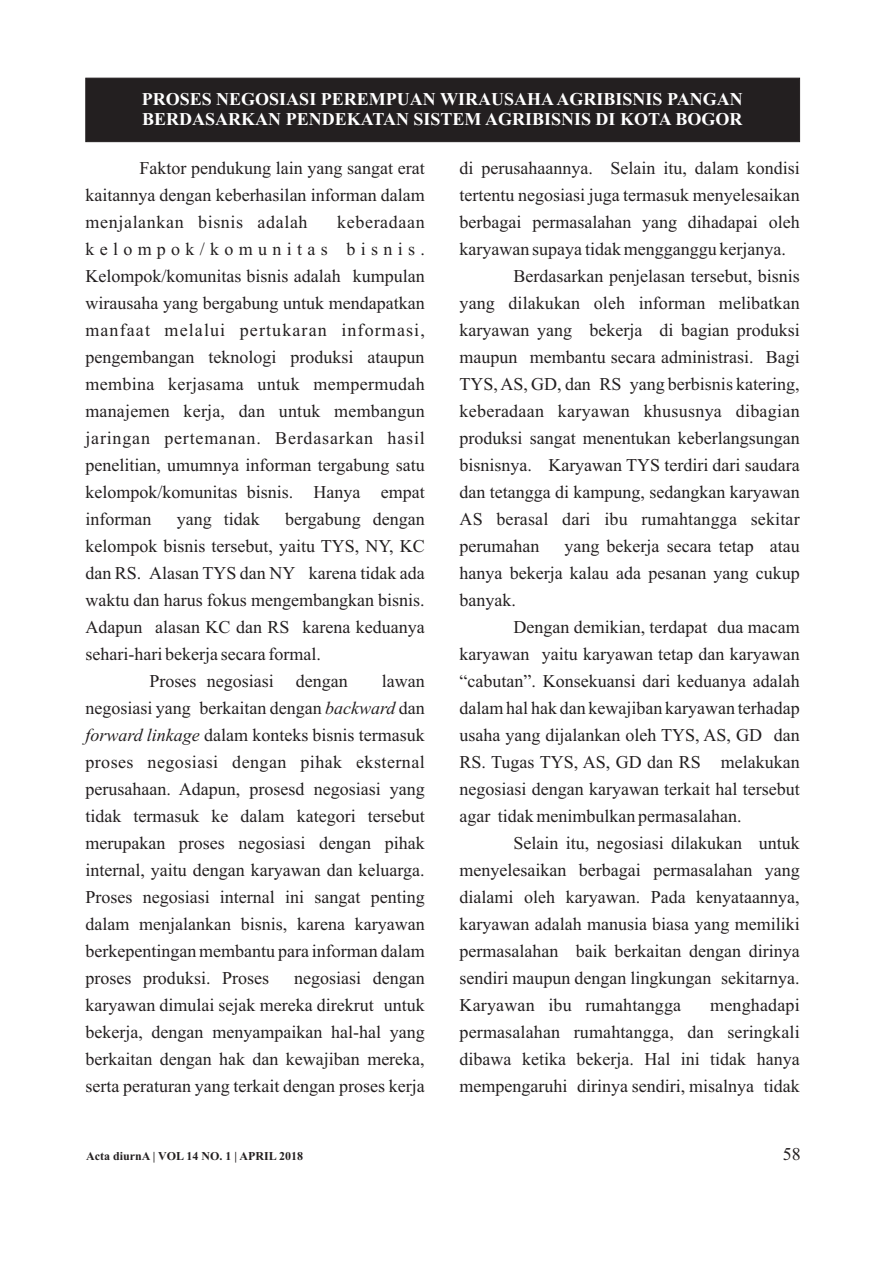
<style>
.page{position:relative;width:893px;height:1263px;background:#fff}
.page>*{position:absolute;margin:0;border:0;box-sizing:border-box;transform-origin:0 0}
.t1{font:18px/27px "Times New Roman";color:#231f20;text-align:justify}
.t2{font:700 18px/20px "Times New Roman";color:#fff}
.t3{font:700 12px "Times New Roman";color:#231f20}
.s1{font-style:italic}
</style>
<div class="page">
<div style="left:85px;top:77px;width:715px;height:65px;background:#231f20"></div>
<p class="t2" style="left:142px;top:91px;width:602px">PROSES NEGOSIASI PEREMPUAN WIRAUSAHAAGRIBISNIS PANGAN<br>BERDASARKAN PENDEKATAN SISTEM AGRIBISNIS DI KOTA BOGOR</p>
<p class="t1" style="left:85px;top:156px;width:341px;text-indent:54px">Faktor pendukung lain yang sangat erat kaitannya dengan keberhasilan informan dalam menjalankan bisnis adalah</p>
<p class="t1" style="left:85px;top:210px;width:341px;text-indent:252px">keberadaan kelompok/komunitas bisnis.<br>Kelompok/komunitas bisnis adalah kumpulan wirausaha yang bergabung untuk mendapatkan manfaat melalui pertukaran informasi, pengembangan teknologi produksi ataupun membina kerjasama untuk mempermudah manajemen kerja, dan untuk membangun jaringan pertemanan. Berdasarkan hasil penelitian, umumnya informan tergabung satu kelompok/komunitas bisnis. Hanya empat informan</p>
<p class="t1" style="left:177px;top:507px;width:84px">yang tidak</p>
<p class="t1" style="left:285px;top:507px;width:141px">bergabung dengan</p>
<p class="t1" style="left:85px;top:534px;width:341px">kelompok bisnis tersebut, yaitu TYS, NY, KC</p>
<p class="t1" style="left:85px;top:561px;width:341px">dan RS. Alasan TYS dan NY karena tidak ada</p>
<p class="t1" style="left:85px;top:588px;width:341px">waktu dan harus fokus mengembangkan bisnis.</p>
<p class="t1" style="left:85px;top:615px;width:341px">Adapun alasan KC dan RS karena keduanya</p>
<p class="t1" style="left:85px;top:642px;width:237px">sehari-hari bekerja secara formal.</p>
<p class="t1" style="left:150px;top:669px;width:200px">Proses negosiasi dengan</p>
<p class="t1" style="left:85px;top:669px;width:341px;text-indent:296px">lawan negosiasi yang berkaitan dengan <span class="s1">backward</span> dan <span class="s1">forward linkage</span> dalam konteks bisnis termasuk proses negosiasi dengan pihak eksternal perusahaan. Adapun, prosesd negosiasi yang tidak termasuk ke dalam kategori tersebut merupakan proses negosiasi dengan pihak internal, yaitu dengan karyawan dan keluarga.<br>Proses negosiasi internal ini sangat penting dalam menjalankan bisnis, karena karyawan berkepentingan membantu para informan dalam proses produksi. Proses</p>
<p class="t1" style="left:85px;top:966px;width:341px;text-indent:209px">negosiasi dengan karyawan dimulai sejak mereka direkrut untuk bekerja, dengan menyampaikan hal-hal yang berkaitan dengan hak dan kewajiban mereka, serta peraturan yang terkait dengan proses kerja</p>
<p class="t3" style="left:86px;top:1152px;width:218px">Acta diurnA | VOL 14 NO. 1 | APRIL 2018</p>
<p class="t1" style="left:460px;top:156px;width:342px">di perusahaannya. Selain itu, dalam kondisi</p>
<p class="t1" style="left:460px;top:183px;width:342px">tertentu negosiasi juga termasuk menyelesaikan</p>
<p class="t1" style="left:460px;top:210px;width:342px">berbagai permasalahan yang dihadapai oleh</p>
<p class="t1" style="left:460px;top:237px;width:328px">karyawan supaya tidak mengganggu kerjanya.</p>
<p class="t1" style="left:514px;top:264px;width:288px">Berdasarkan penjelasan tersebut, bisnis</p>
<p class="t1" style="left:460px;top:291px;width:342px">yang dilakukan oleh informan melibatkan</p>
<p class="t1" style="left:460px;top:318px;width:342px">karyawan yang bekerja di bagian produksi</p>
<p class="t1" style="left:460px;top:345px;width:342px">maupun membantu secara administrasi. Bagi</p>
<p class="t1" style="left:460px;top:372px;width:342px">TYS, AS, GD, dan RS yang berbisnis katering,</p>
<p class="t1" style="left:460px;top:399px;width:342px">keberadaan karyawan khususnya dibagian</p>
<p class="t1" style="left:460px;top:426px;width:342px">produksi sangat menentukan keberlangsungan</p>
<p class="t1" style="left:460px;top:453px;width:342px">bisnisnya. Karyawan TYS terdiri dari saudara</p>
<p class="t1" style="left:460px;top:480px;width:342px">dan tetangga di kampung, sedangkan karyawan</p>
<p class="t1" style="left:460px;top:507px;width:342px">AS berasal dari ibu rumahtangga sekitar</p>
<p class="t1" style="left:460px;top:534px;width:81px">perumahan</p>
<p class="t1" style="left:460px;top:534px;width:342px;text-indent:105px">yang bekerja secara tetap atau hanya bekerja kalau ada pesanan yang cukup banyak.</p>
<p class="t1" style="left:460px;top:615px;width:342px;text-indent:54px">Dengan demikian, terdapat dua macam karyawan yaitu karyawan tetap dan karyawan “cabutan”. Konsekuansi dari keduanya adalah dalam hal hak dan kewajiban karyawan terhadap usaha yang dijalankan oleh TYS, AS, GD dan RS. Tugas TYS, AS, GD dan RS melakukan negosiasi dengan karyawan terkait hal tersebut agar tidak menimbulkan permasalahan.</p>
<p class="t1" style="left:460px;top:831px;width:342px;text-indent:54px">Selain itu, negosiasi dilakukan untuk menyelesaikan berbagai permasalahan yang dialami oleh karyawan. Pada kenyataannya, karyawan adalah manusia biasa yang memiliki permasalahan baik berkaitan dengan dirinya sendiri maupun dengan lingkungan sekitarnya.<br>Karyawan ibu rumahtangga</p>
<p class="t1" style="left:460px;top:993px;width:342px;text-indent:251px">menghadapi permasalahan rumahtangga, dan seringkali dibawa ketika bekerja. Hal ini tidak hanya mempengaruhi dirinya sendiri, misalnya tidak</p>
<p class="t1" style="left:783px;top:1142px;width:19px">58</p>
</div>
